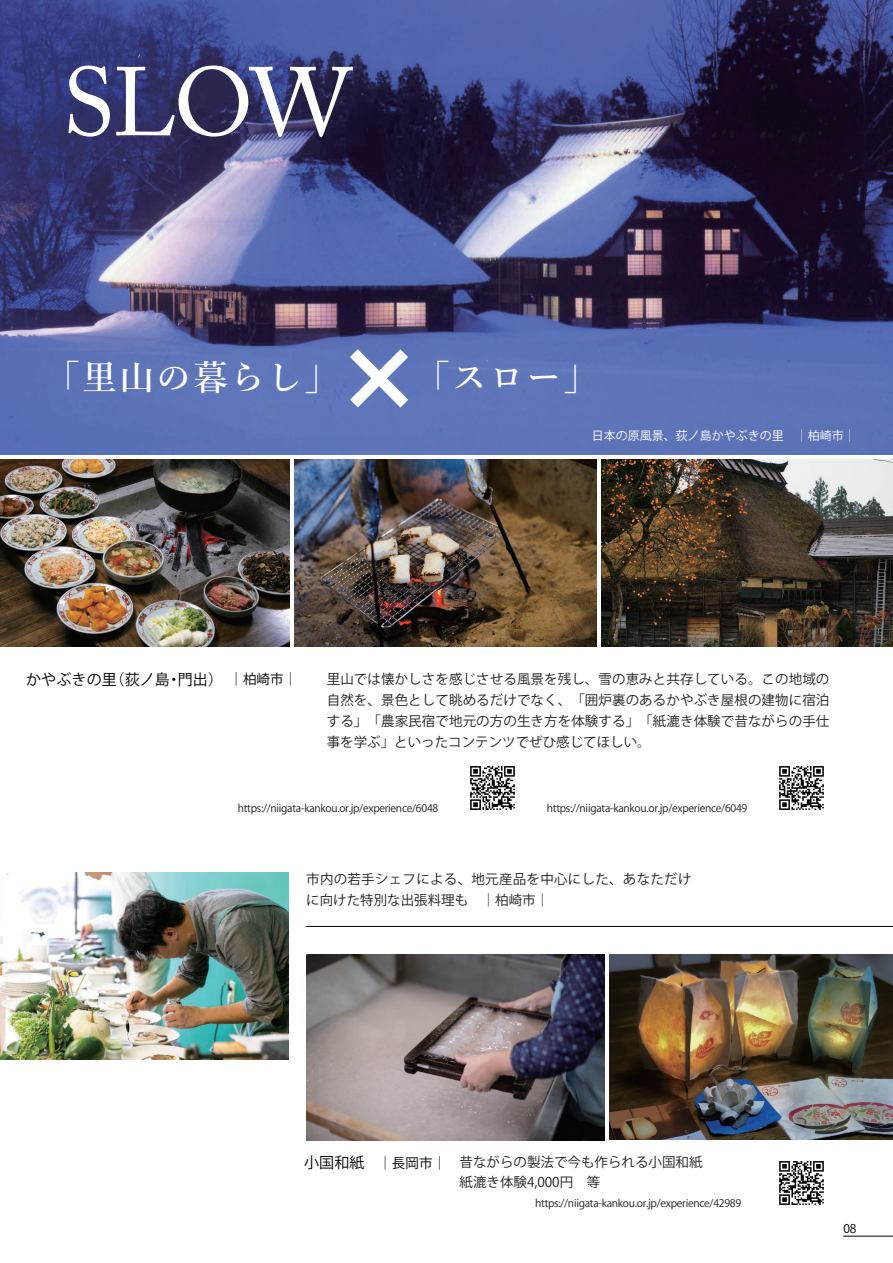
<style>
.page{position:relative;width:893px;height:1263px;background:#fff}
.page>*{position:absolute;margin:0;border:0;box-sizing:border-box;transform-origin:0 0}
.t1{font:96.3px "Adobe Caslon Pro";color:#fff}
.t2{font:600 34.35px "Yu Mincho";letter-spacing:.075em;color:#fff}
.t3{font:15px "Yu Go Bold 83 pv RKSJ H";letter-spacing:.01em;color:#010101}
.t4{font:13.5px/21px "Yu Go Medium 83 pv RKSJ H";color:#231f20;text-align:justify}
.t5{font:13.5px/21px "Yu Go Medium 83 pv RKSJ H";letter-spacing:.02em;color:#231f20}
.t6{font:13.5px "Yu Go Bold 83 pv RKSJ H";color:#010101}
.t7{font:12px "Yu Go Medium 83 pv RKSJ H";color:#fff}
.t8{font:12px "Yu Min Medium 83 pv RKSJ H";color:#010101}
.t9{font:10.5px "Yu Go Medium 83 pv RKSJ H";letter-spacing:-.025em;color:#231f20}
.s1{font-size:13.5px}
.s2{font-size:15px}
</style>
<div class="page">
<img style="left:0;top:459px;width:290px;height:188px">
<img style="left:295px;top:459px;width:301px;height:188px">
<img style="left:0;top:872px;width:288px;height:187px">
<img style="left:306px;top:955px;width:298px;height:185px">
<img style="left:609px;top:955px;width:284px;height:185px">
<img style="left:601px;top:459px;width:292px;height:188px">
<img style="left:0;top:0;width:893px;height:454px">
<hr style="left:843px;top:1236px;width:50px;height:1px;background:#010101">
<svg style="left:350px;top:349px;width:58px;height:59px"></svg>
<hr style="left:306px;top:926px;width:587px;height:1px;background:#010101">
<img style="left:779px;top:1161px;width:45px;height:44px">
<img style="left:779px;top:766px;width:45px;height:44px">
<img style="left:470px;top:766px;width:45px;height:44px">
<h1 class="t1" style="left:62px;top:46px;width:291px">SLOW</h1>
<h2 class="t2" style="left:45px;top:360px;width:554px">「里山の暮らし」　　「スロー」</h2>
<p class="t7" style="left:592px;top:429px;width:265px">日本の原風景、荻ノ島かやぶきの里　｜柏崎市｜</p>
<p class="t3" style="left:26px;top:671px;width:273px">かやぶきの里（荻ノ島・門出）<span class="s1">　｜柏崎市｜</span></p>
<p class="t4" style="left:327px;top:669px;width:504px">里山では懐かしさを感じさせる風景を残し、雪の恵みと共存している。この地域の自然を、景色として眺めるだけでなく、「囲炉裏のあるかやぶき屋根の建物に宿泊する」「農家民宿で地元の方の生き方を体験する」「紙漉き体験で昔ながらの手仕事を学ぶ」といったコンテンツでぜひ感じてほしい。</p>
<p class="t9" style="left:238px;top:803px;width:202px">https://niigata-kankou.or.jp/experience/6048</p>
<p class="t9" style="left:547px;top:803px;width:202px">https://niigata-kankou.or.jp/experience/6049</p>
<p class="t5" style="left:306px;top:868px;width:387px">市内の若手シェフによる、地元産品を中心にした、あなただけに向けた特別な出張料理も　｜柏崎市｜</p>
<p class="t6" style="left:304px;top:1155px;width:144px"><span class="s2">小国和紙</span>　｜長岡市｜</p>
<p class="t4" style="left:459px;top:1152px;width:244px;line-height:19.5px">昔ながらの製法で今も作られる小国和紙紙漉き体験4,000円　等</p>
<p class="t9" style="left:535px;top:1198px;width:208px">https://niigata-kankou.or.jp/experience/42989</p>
<p class="t8" style="left:843px;top:1222px;width:14px">08</p>
</div>
